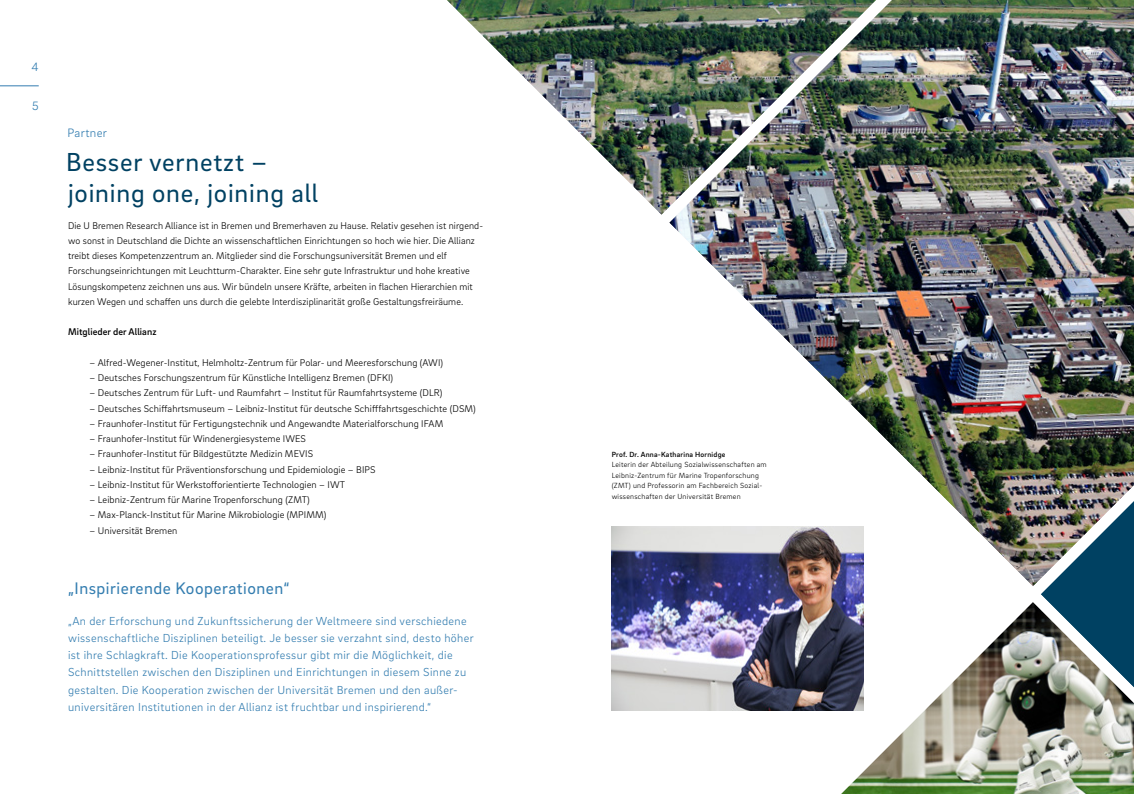
<style>
.page{position:relative;width:1134px;height:794px;background:#fff}
.page>*{position:absolute;margin:0;border:0;box-sizing:border-box;transform-origin:0 0}
.t1{font:26.7px/31.4px "Brix Sans";letter-spacing:.03em;color:#004162}
.t2{font:17.1px "Brix Sans";letter-spacing:.03em;color:#337db0}
.t3{font:300 12.5px "Brix Sans";letter-spacing:.03em;color:#337db0}
.t4{font:300 12.4px "Brix Sans";color:#337db0}
.t5{font:300 11.9px/17.1px "Brix Sans";letter-spacing:.03em;color:#337db0}
.t6{font:300 10px/15.2px "Brix Sans";letter-spacing:.01em;color:#000}
.t7{font:500 10px "Brix Sans";letter-spacing:.01em;color:#000}
.t8{font:300 7.6px/10.5px "Brix Sans";letter-spacing:.03em;color:#000}
.t9{font:500 7.6px "Brix Sans";letter-spacing:.03em;color:#000}
</style>
<div class="page">
<hr style="left:0;top:86px;width:39px;height:1px;background:#337db0">
<img style="left:826px;top:703px;width:308px;height:91px">
<img style="left:447px;top:0;width:687px;height:703px">
<img style="left:612px;top:527px;width:252px;height:183px">
<p class="t4" style="left:32px;top:58px;width:9px">4</p>
<p class="t4" style="left:32px;top:98px;width:8px">5</p>
<p class="t3" style="left:67px;top:125px;width:41px">Partner</p>
<h1 class="t1" style="left:66px;top:145px;width:253px">Besser vernetzt – joining one, joining all</h1>
<p class="t6" style="left:68px;top:217px;width:417px">Die U Bremen Research Alliance ist in Bremen und Bremerhaven zu Hause. Relativ gesehen ist nirgend&shy;wo sonst in Deutschland die Dichte an wissenschaftlichen Einrichtungen so hoch wie hier. Die Allianz treibt dieses Kompetenzzentrum an. Mitglieder sind die Forschungsuniversität Bremen und elf Forschungseinrichtungen mit Leuchtturm-Charakter. Eine sehr gute Infrastruktur und hohe kreative Lösungskompetenz zeichnen uns aus. Wir bündeln unsere Kräfte, arbeiten in flachen Hierarchien mit kurzen Wegen und schaffen uns durch die gelebte Interdisziplinarität große Gestaltungsfreiräume.</p>
<p class="t7" style="left:68px;top:325px;width:90px">Mitglieder der Allianz</p>
<p class="t6" style="left:90px;top:354px;width:355px">– Alfred-Wegener-Institut, Helmholtz-Zentrum für Polar- und Meeresforschung (AWI)</p>
<p class="t6" style="left:90px;top:370px;width:305px">– Deutsches Forschungszentrum für Künstliche Intelligenz Bremen (DFKI)</p>
<p class="t6" style="left:90px;top:385px;width:354px">– Deutsches Zentrum für Luft- und Raumfahrt – Institut für Raumfahrtsysteme (DLR)</p>
<p class="t6" style="left:90px;top:400px;width:388px">– Deutsches Schiffahrtsmuseum – Leibniz-Institut für deutsche Schifffahrtsgeschichte (DSM)</p>
<p class="t6" style="left:90px;top:415px;width:355px">– Fraunhofer-Institut für Fertigungstechnik und Angewandte Materialforschung IFAM</p>
<p class="t6" style="left:90px;top:431px;width:218px">– Fraunhofer-Institut für Windenergiesysteme IWES</p>
<p class="t6" style="left:90px;top:446px;width:225px">– Fraunhofer-Institut für Bildgestützte Medizin MEVIS</p>
<p class="t6" style="left:90px;top:461px;width:288px">– Leibniz-Institut für Präventionsforschung und Epidemiologie – BIPS</p>
<p class="t6" style="left:90px;top:476px;width:257px">– Leibniz-Institut für Werkstofforientierte Technologien – IWT</p>
<p class="t6" style="left:90px;top:492px;width:222px">– Leibniz-Zentrum für Marine Tropenforschung (ZMT)</p>
<p class="t6" style="left:90px;top:507px;width:238px">– Max-Planck-Institut für Marine Mikrobiologie (MPIMM)</p>
<p class="t6" style="left:90px;top:522px;width:89px">– Universität Bremen</p>
<h2 class="t2" style="left:68px;top:577px;width:223px">„Inspirierende Kooperationen“</h2>
<p class="t5" style="left:68px;top:612px;width:407px">„An der Erforschung und Zukunftssicherung der Weltmeere sind verschiedene wissenschaftliche Disziplinen beteiligt. Je besser sie verzahnt sind, desto höher ist ihre Schlagkraft. Die Kooperationsprofessur gibt mir die Möglichkeit, die Schnittstellen zwischen den Disziplinen und Einrichtungen in diesem Sinne zu gestalten. Die Kooperation zwischen der Universität Bremen und den außer&shy;universitären Institutionen in der Allianz ist fruchtbar und inspirierend.“</p>
<p class="t9" style="left:612px;top:449px;width:115px">Prof. Dr. Anna-Katharina Hornidge</p>
<p class="t8" style="left:612px;top:459px;width:157px">Leiterin der Abteilung Sozialwissenschaften am Leibniz-Zentrum für Marine Tropenforschung (ZMT) und Professorin am Fachbereich Sozial&shy;wissenschaften der Universität Bremen</p>
</div>
